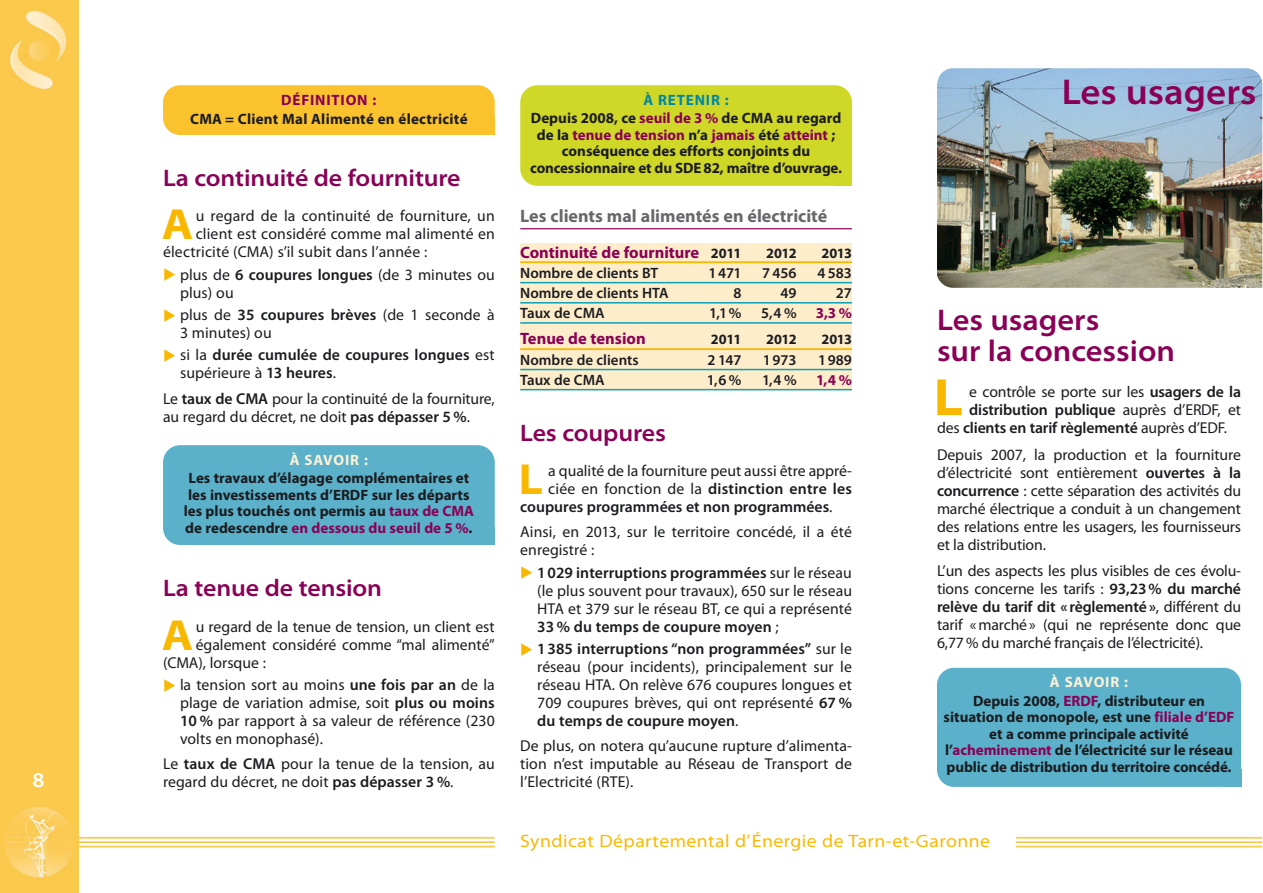
<style>
.page{position:relative;width:1263px;height:893px;background:#fff}
.page>*{position:absolute;margin:0;border:0;box-sizing:border-box;transform-origin:0 0}
.t1{font:700 semi-expanded 52.8px "Myriad Pro";color:#f9b800}
.t2{font:700 semi-expanded 43.65px "Myriad Pro";color:#f9b800}
.t3{font:600 semi-expanded 36px "Myriad Pro";color:#8a0056}
.t4{font:600 semi-expanded 30px/31.5px "Myriad Pro";color:#8a0056}
.t5{font:600 semi-expanded 24px "Myriad Pro";letter-spacing:-.005em;color:#8a0056}
.t6{font:600 semi-expanded 21px "Myriad Pro";color:#fff}
.t7{font:semi-expanded 18px "Myriad Pro";letter-spacing:.03em;color:#f9b800}
.t8{font:700 18px "Myriad Pro";color:#68676c}
.t9{font:700 16.5px "Myriad Pro";color:#8a0056}
.t10{font:15.75px/18px "Myriad Pro";letter-spacing:.005em;color:#1b1c20;text-align:justify}
.t11{font:600 15.75px/18px "Myriad Pro";color:#1b1c20}
.t12{font:700 15px/16.5px "Myriad Pro";color:#1b1c20;text-align:center}
.t13{font:600 15px "Myriad Pro";color:#1b1c20}
.t14{font:700 15px "Myriad Pro";letter-spacing:.055em;color:#8a0056}
.t15{font:700 15px "Myriad Pro";letter-spacing:.055em;color:#fef1d5}
.t16{font:700 14.25px "Myriad Pro";letter-spacing:-.03em;color:#1b1c20}
.s1{font-weight:600}
.s2{font-weight:400}
.s3{color:#8a0056}
.s4{color:#0086a7}
.s5{font-size:14.25px;color:#1b1c20}
.s6{color:#fef1d5}
</style>
<div class="page">
<div style="left:520px;top:243px;width:332px;height:147px;background:#feedca"></div>
<div style="left:0;top:0;width:78px;height:893px;background:#fbc94b"></div>
<img style="left:8px;top:10px;width:59px;height:80px">
<hr style="left:78px;top:837px;width:417px;height:2px;background:#fbc94b">
<hr style="left:78px;top:841px;width:417px;height:2px;background:#fbc94b">
<hr style="left:78px;top:846px;width:417px;height:1px;background:#fbc94b">
<hr style="left:1016px;top:837px;width:246px;height:2px;background:#fbc94b">
<hr style="left:1016px;top:841px;width:246px;height:2px;background:#fbc94b">
<hr style="left:1016px;top:846px;width:246px;height:1px;background:#fbc94b">
<img style="left:4px;top:807px;width:68px;height:71px">
<div style="left:478px;top:118px;width:17px;height:17px;background:#fac22d"></div>
<div style="left:163px;top:85px;width:332px;height:50px;background:#fac22d;border-radius:17px"></div>
<div style="left:478px;top:528px;width:17px;height:17px;background:#5ab1c9"></div>
<div style="left:163px;top:445px;width:332px;height:100px;background:#5ab1c9;border-radius:17px"></div>
<div style="left:835px;top:169px;width:17px;height:17px;background:#cfd827"></div>
<div style="left:520px;top:85px;width:332px;height:101px;background:#cfd827;border-radius:17px"></div>
<hr style="left:520px;top:228px;width:332px;height:1px;background:#8a0056">
<hr style="left:520px;top:261px;width:332px;height:2px;background:#f9b800">
<hr style="left:520px;top:282px;width:332px;height:1px;background:#09a1bc">
<hr style="left:520px;top:302px;width:332px;height:2px;background:#09a1bc">
<hr style="left:520px;top:322px;width:332px;height:2px;background:#09a1bc">
<hr style="left:520px;top:348px;width:332px;height:2px;background:#f9b800">
<hr style="left:520px;top:369px;width:332px;height:1px;background:#09a1bc">
<hr style="left:520px;top:389px;width:332px;height:1px;background:#09a1bc">
<div style="left:1224px;top:770px;width:17px;height:17px;background:#5ab1c9"></div>
<div style="left:937px;top:668px;width:304px;height:119px;background:#5ab1c9;border-radius:17px"></div>
<img style="left:937px;top:68px;width:325px;height:220px">
<h3 class="t6" style="left:33px;top:772px;width:14px">8</h3>
<p class="t14" style="left:281px;top:94px;width:97px">DÉFINITION :</p>
<p class="t12" style="left:190px;top:112px;width:279px">CMA = Client Mal Alimenté en électricité</p>
<h3 class="t5" style="left:163px;top:169px;width:299px">La continuité de fourniture</h3>
<h2 class="t2" style="left:162px;top:208px;width:33px">A</h2>
<p class="t10" style="left:196px;top:208px;width:301px">u regard de la continuité de fourniture, un</p>
<p class="t10" style="left:196px;top:226px;width:301px">client est considéré comme mal alimenté en</p>
<p class="t10" style="left:163px;top:244px;width:266px">électricité (CMA) s’il subit dans l’année :</p>
<p class="t10" style="left:180px;top:266px;width:316px">plus de <span class="s1">6 coupures longues</span> (de 3 minutes ou plus) ou</p>
<p class="t10" style="left:180px;top:307px;width:316px">plus de <span class="s1">35 coupures brèves</span> (de 1 seconde à<br>3 minutes) ou</p>
<p class="t11" style="left:180px;top:347px;width:316px"><span class="s2">si la</span> durée cumulée de coupures longues <span class="s2">est supérieure à</span> 13 heures<span class="s2">.</span></p>
<p class="t10" style="left:163px;top:390px;width:333px">Le <span class="s1">taux de CMA</span> pour la continuité de la fourniture, au regard du décret, ne doit <span class="s1">pas dépasser 5 %</span>.</p>
<p class="t15" style="left:290px;top:454px;width:80px">À SAVOIR :</p>
<p class="t12" style="left:184px;top:471px;width:292px">Les travaux d’élagage complémentaires et les investissements d’ERDF sur les départs les plus touchés ont permis au <span class="s3">taux de CMA </span>de redescendre <span class="s3">en dessous du seuil de 5 %</span>.</p>
<h3 class="t5" style="left:163px;top:579px;width:220px">La tenue de tension</h3>
<h2 class="t2" style="left:162px;top:618px;width:33px">A</h2>
<p class="t10" style="left:196px;top:618px;width:301px">u regard de la tenue de tension, un client est</p>
<p class="t10" style="left:196px;top:636px;width:301px">également considéré comme “mal alimenté”</p>
<p class="t10" style="left:163px;top:654px;width:104px">(CMA), lorsque :</p>
<p class="t10" style="left:180px;top:677px;width:316px">la tension sort au moins <span class="s1">une fois par an</span> de la plage de variation admise, soit <span class="s1">plus ou moins 10 %</span> par rapport à sa valeur de référence (230 volts en monophasé).</p>
<p class="t10" style="left:163px;top:756px;width:333px">Le <span class="s1">taux de CMA</span> pour la tenue de la tension, au regard du décret, ne doit <span class="s1">pas dépasser 3 %</span>.</p>
<p class="t12" style="left:531px;top:91px;width:312px;line-height:18.6px"><span class="s4">À RETENIR :<br></span>Depuis 2008, ce <span class="s3">seuil de 3 %</span> de CMA au regard</p>
<p class="t12" style="left:530px;top:128px;width:313px">de la <span class="s3">tenue de tension</span> n’a <span class="s3">jamais</span> été <span class="s3">atteint</span> ; conséquence des efforts conjoints du concessionnaire et du SDE 82, maître d’ouvrage.</p>
<h3 class="t3" style="left:1062px;top:78px;width:196px">Les usagers</h3>
<p class="t8" style="left:520px;top:209px;width:309px">Les clients mal alimentés en électricité</p>
<p class="t9" style="left:520px;top:246px;width:223px">Continuité de fourniture <span class="s5">2011</span></p>
<p class="t16" style="left:766px;top:247px;width:32px">2012</p>
<p class="t16" style="left:821px;top:247px;width:32px">2013</p>
<p class="t13" style="left:520px;top:267px;width:140px">Nombre de clients BT</p>
<p class="t13" style="left:708px;top:267px;width:34px">1471</p>
<p class="t13" style="left:762px;top:267px;width:36px">7 456</p>
<p class="t13" style="left:817px;top:267px;width:36px">4 583</p>
<p class="t13" style="left:520px;top:287px;width:150px">Nombre de clients HTA</p>
<p class="t13" style="left:733px;top:287px;width:10px">8</p>
<p class="t13" style="left:781px;top:287px;width:18px">49</p>
<p class="t13" style="left:836px;top:287px;width:18px">27</p>
<p class="t13" style="left:520px;top:307px;width:86px">Taux de CMA</p>
<p class="t13" style="left:709px;top:307px;width:34px">1,1 %</p>
<p class="t13" style="left:761px;top:307px;width:37px">5,4%</p>
<p class="t14" style="left:816px;top:307px;width:38px">3,3 %</p>
<p class="t9" style="left:520px;top:333px;width:127px">Tenue de tension</p>
<p class="t16" style="left:711px;top:334px;width:32px">2011</p>
<p class="t16" style="left:766px;top:334px;width:32px">2012</p>
<p class="t16" style="left:821px;top:334px;width:32px">2013</p>
<p class="t13" style="left:520px;top:354px;width:120px">Nombre de clients</p>
<p class="t13" style="left:708px;top:354px;width:35px">2 147</p>
<p class="t13" style="left:763px;top:354px;width:35px">1973</p>
<p class="t13" style="left:818px;top:354px;width:35px">1989</p>
<p class="t13" style="left:520px;top:374px;width:86px">Taux de CMA</p>
<p class="t13" style="left:707px;top:374px;width:36px">1,6%</p>
<p class="t13" style="left:762px;top:374px;width:36px">1,4%</p>
<p class="t14" style="left:816px;top:374px;width:37px">1,4 %</p>
<h1 class="t1" style="left:934px;top:377px;width:31px">L</h1>
<p class="t10" style="left:969px;top:384px;width:273px">e contrôle se porte sur les <span class="s1">usagers de la</span></p>
<h3 class="t4" style="left:937px;top:306px;width:240px">Les usagers<br>sur la concession</h3>
<p class="t11" style="left:969px;top:402px;width:273px">distribution publique <span class="s2">auprès d’ERDF, et</span></p>
<p class="t11" style="left:937px;top:420px;width:292px"><span class="s2">des</span> clients en tarif règlementé <span class="s2">auprès d’EDF.</span></p>
<p class="t10" style="left:937px;top:446px;width:306px">Depuis 2007, la production et la fourniture d’électricité sont entièrement <span class="s1">ouvertes à la concurrence</span> : cette séparation des activités du marché électrique a conduit à un changement des relations entre les usagers, les fournisseurs et la distribution.</p>
<p class="t10" style="left:937px;top:563px;width:306px">L’un des aspects les plus visibles de ces évolu&shy;tions concerne les tarifs : <span class="s1">93,23 % du marché relève du tarif dit « règlementé »</span>, différent du tarif « marché » (qui ne représente donc que 6,77 % du marché français de l’électricité).</p>
<h3 class="t5" style="left:520px;top:424px;width:147px">Les coupures</h3>
<h2 class="t2" style="left:519px;top:462px;width:26px">L</h2>
<p class="t10" style="left:548px;top:462px;width:305px">a qualité de la fourniture peut aussi être appré-</p>
<p class="t11" style="left:548px;top:481px;width:305px"><span class="s2">ciée en fonction de la</span> distinction entre les</p>
<p class="t11" style="left:520px;top:499px;width:314px">coupures programmées et non programmées<span class="s2">.</span></p>
<p class="t10" style="left:520px;top:524px;width:333px">Ainsi, en 2013, sur le territoire concédé, il a été enregistré :</p>
<p class="t10" style="left:537px;top:564px;width:316px"><span class="s1">1 029 interruptions programmées</span> sur le réseau (le plus souvent pour travaux), 650 sur le réseau HTA et 379 sur le réseau BT, ce qui a représenté <span class="s1">33 % du temps de coupure moyen</span> ;</p>
<p class="t10" style="left:537px;top:640px;width:316px"><span class="s1">1 385 interruptions “non programmées”</span> sur le réseau (pour incidents), principalement sur le réseau HTA. On relève 676 coupures longues et 709 coupures brèves, qui ont représenté <span class="s1">67 % du temps de coupure moyen</span>.</p>
<p class="t10" style="left:520px;top:738px;width:333px">De plus, on notera qu’aucune rupture d’alimenta&shy;tion n’est imputable au Réseau de Transport de l’Electricité (RTE).</p>
<p class="t12" style="left:973px;top:674px;width:234px;line-height:18.6px"><span class="s6">À SAVOIR :<br></span>Depuis 2008, <span class="s3">ERDF</span>, distributeur en</p>
<p class="t12" style="left:943px;top:710px;width:292px">situation de monopole, est une <span class="s3">filiale d’EDF </span>et a comme principale activité l’<span class="s3">acheminement</span> de l’électricité sur le réseau public de distribution du territoire concédé.</p>
<p class="t7" style="left:520px;top:834px;width:471px">Syndicat Départemental d’Énergie de Tarn-et-Garonne</p>
</div>
